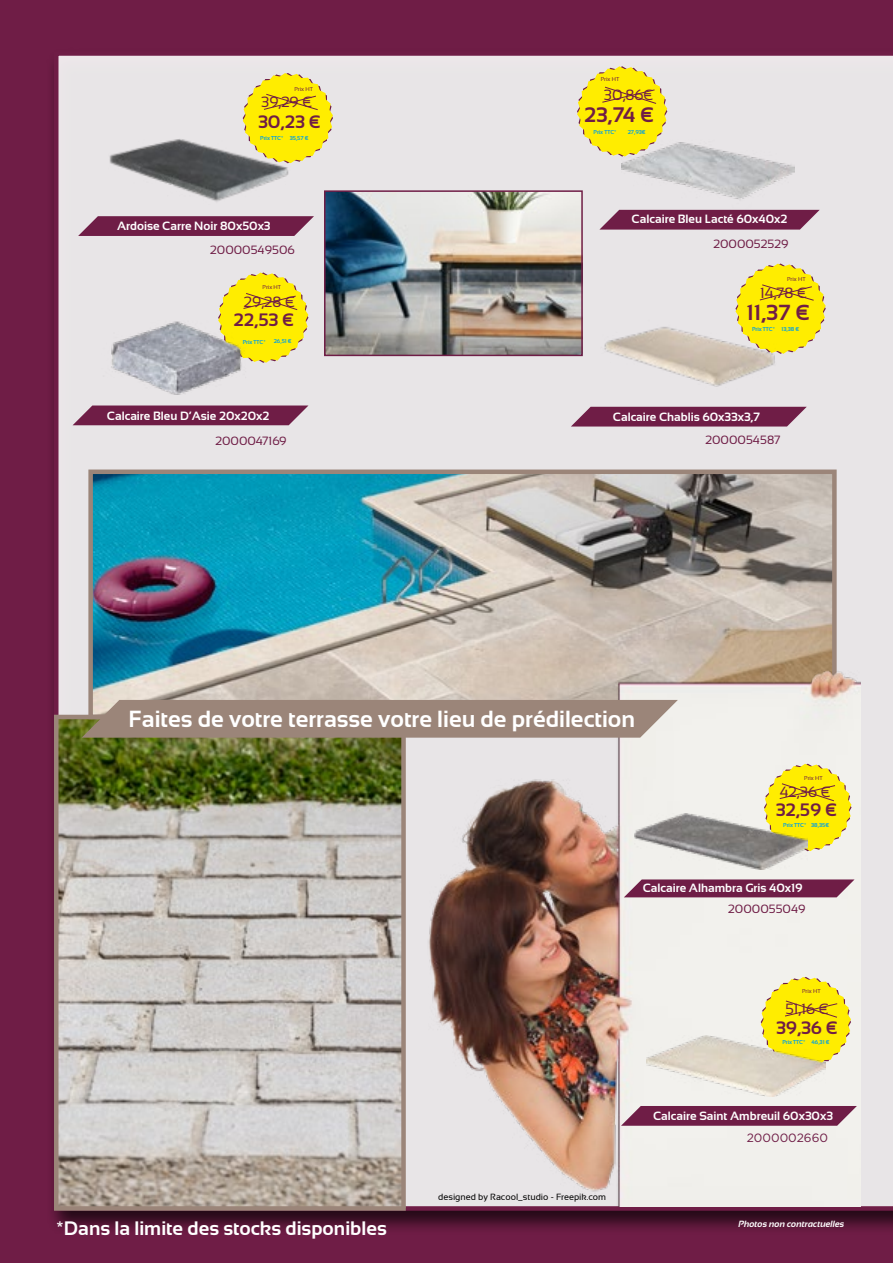
<style>
.page{position:relative;width:893px;height:1263px;background:#6f1d46}
.page>*{position:absolute;margin:0;border:0;box-sizing:border-box;transform-origin:0 0}
.t1{font:700 23.4px "Sansation";color:#fff}
.t2{font:700 21.75px "Sansation";color:#6f1d46}
.t3{font:700 21px "Sansation";color:#6f1d46}
.t4{font:700 19.5px "Sansation";color:#fff}
.t5{font:700 18px "Sansation";color:#6f1d46}
.t6{font:14.85px "Sansation";color:#6f1d46}
.t7{font:700 12px "Sansation";color:#fff}
.t8{font:12px "Sansation";color:#6f1d46}
.t9{font:12px "Gotham";color:#6f1d46}
.t10{font:9px "Sansation";color:#000}
.t11{font:italic 700 9px "Sansation";color:#fff}
.t12{font:700 5.7px "Sansation";color:#009fe3}
.t13{font:5.7px "Sansation";color:#6f1d46}
</style>
<div class="page">
<div style="left:46px;top:48px;width:847px;height:1188px;background:#000;opacity:.75"></div>
<div style="left:54px;top:51px;width:839px;height:1160px;background:#e8e5e7"></div>
<img style="left:59px;top:719px;width:342px;height:487px">
<img style="left:93px;top:474px;width:739px;height:226px">
<div style="left:88px;top:469px;width:749px;height:250px;border:4px solid #9b8579"></div>
<img style="left:327px;top:193px;width:253px;height:160px">
<div style="left:324px;top:190px;width:259px;height:166px;border:2px solid #6f1d46"></div>
<svg style="left:218px;top:272px;width:90px;height:91px;background:#f4e438"></svg>
<img style="left:416px;top:648px;width:444px;height:558px">
<img style="left:90px;top:321px;width:166px;height:73px">
<svg style="left:73px;top:405px;width:235px;height:20px"></svg>
<svg style="left:577px;top:66px;width:90px;height:91px;background:#f5e435"></svg>
<img style="left:621px;top:140px;width:174px;height:94px">
<svg style="left:599px;top:210px;width:221px;height:20px"></svg>
<img style="left:825px;top:712px;width:68px;height:495px">
<svg style="left:571px;top:407px;width:236px;height:19px"></svg>
<svg style="left:735px;top:263px;width:91px;height:91px;background:#f4e33d"></svg>
<img style="left:600px;top:310px;width:181px;height:82px">
<div style="left:401px;top:735px;width:5px;height:473px;background:#9b8579"></div>
<div style="left:54px;top:1206px;width:352px;height:5px;background:#9b8579"></div>
<hr style="left:54px;top:718px;width:4px;height:492px;background:#9b8579">
<svg style="left:78px;top:216px;width:236px;height:20px"></svg>
<svg style="left:243px;top:73px;width:90px;height:90px;background:#f4e437"></svg>
<img style="left:108px;top:129px;width:183px;height:76px">
<hr style="left:54px;top:715px;width:59px;height:4px;background:#9b8579">
<svg style="left:764px;top:764px;width:87px;height:87px;background:#f6e638"></svg>
<img style="left:635px;top:813px;width:173px;height:57px">
<svg style="left:624px;top:879px;width:230px;height:18px"></svg>
<svg style="left:761px;top:977px;width:90px;height:90px;background:#f6e63a"></svg>
<img style="left:646px;top:1036px;width:180px;height:60px">
<svg style="left:621px;top:1106px;width:236px;height:20px"></svg>
<svg style="left:82px;top:700px;width:596px;height:38px;background:#9e8a7d"></svg>
<p class="t13" style="left:294px;top:86px;width:20px">Prix HT</p>
<p class="t6" style="left:261px;top:94px;width:53px">39,29 €</p>
<p class="t12" style="left:260px;top:135px;width:50px">Prix TTC* 35,57 €</p>
<h3 class="t5" style="left:258px;top:112px;width:64px">30,23 €</h3>
<p class="t7" style="left:117px;top:220px;width:155px">Ardoise Carre Noir 80x50x3</p>
<p class="t8" style="left:210px;top:243px;width:86px">20000549506</p>
<p class="t13" style="left:263px;top:284px;width:20px">Prix HT</p>
<p class="t6" style="left:244px;top:293px;width:53px">29,28 €</p>
<p class="t12" style="left:243px;top:339px;width:24px">Prix TTC*</p>
<p class="t12" style="left:274px;top:338px;width:20px">26,51 €</p>
<h3 class="t5" style="left:234px;top:310px;width:62px">22,53 €</h3>
<p class="t7" style="left:107px;top:409px;width:164px">Calcaire Bleu D’Asie 20x20x2</p>
<p class="t8" style="left:215px;top:435px;width:73px">2000047169</p>
<p class="t13" style="left:601px;top:76px;width:20px">Prix HT</p>
<p class="t6" style="left:604px;top:87px;width:51px">30,86€</p>
<p class="t12" style="left:594px;top:129px;width:24px">Prix TTC*</p>
<p class="t12" style="left:628px;top:129px;width:20px">27,93€</p>
<h3 class="t3" style="left:584px;top:103px;width:72px">23,74 €</h3>
<p class="t7" style="left:632px;top:212px;width:157px">Calcaire Bleu Lacté 60x40x2</p>
<p class="t8" style="left:713px;top:238px;width:77px">2000052529</p>
<p class="t13" style="left:787px;top:276px;width:20px">Prix HT</p>
<p class="t6" style="left:760px;top:284px;width:48px">14,78 €</p>
<p class="t12" style="left:752px;top:326px;width:49px">Prix TTC* 13,38 €</p>
<h2 class="t2" style="left:747px;top:301px;width:65px">11,37 €</h2>
<p class="t7" style="left:613px;top:410px;width:149px">Calcaire Chablis 60x33x3,7</p>
<p class="t8" style="left:705px;top:433px;width:77px">2000054587</p>
<h1 class="t1" style="left:129px;top:706px;width:508px">Faites de votre terrasse votre lieu de prédilection</h1>
<p class="t13" style="left:804px;top:775px;width:20px">Prix HT</p>
<p class="t6" style="left:780px;top:783px;width:53px">42,36 €</p>
<h3 class="t5" style="left:776px;top:800px;width:63px">32,59 €</h3>
<p class="t12" style="left:783px;top:822px;width:47px">Prix TTC* 38,35€</p>
<p class="t7" style="left:643px;top:881px;width:161px">Calcaire Alhambra Gris 40x19</p>
<p class="t8" style="left:728px;top:902px;width:79px">2000055049</p>
<h3 class="t4" style="left:56px;top:1218px;width:332px">*Dans la limite des stocks disponibles</h3>
<p class="t10" style="left:438px;top:1192px;width:169px">designed by Racool_studio - Freepik.com</p>
<p class="t13" style="left:802px;top:987px;width:20px">Prix HT</p>
<p class="t6" style="left:785px;top:1001px;width:45px">51,16 €</p>
<p class="t12" style="left:782px;top:1039px;width:49px">Prix TTC* 46,31 €</p>
<h3 class="t5" style="left:776px;top:1018px;width:63px">39,36 €</h3>
<p class="t7" style="left:653px;top:1109px;width:181px">Calcaire Saint Ambreuil 60x30x3</p>
<p class="t9" style="left:747px;top:1130px;width:83px">2000002660</p>
<p class="t11" style="left:738px;top:1218px;width:107px">Photos non contractuelles</p>
</div>
